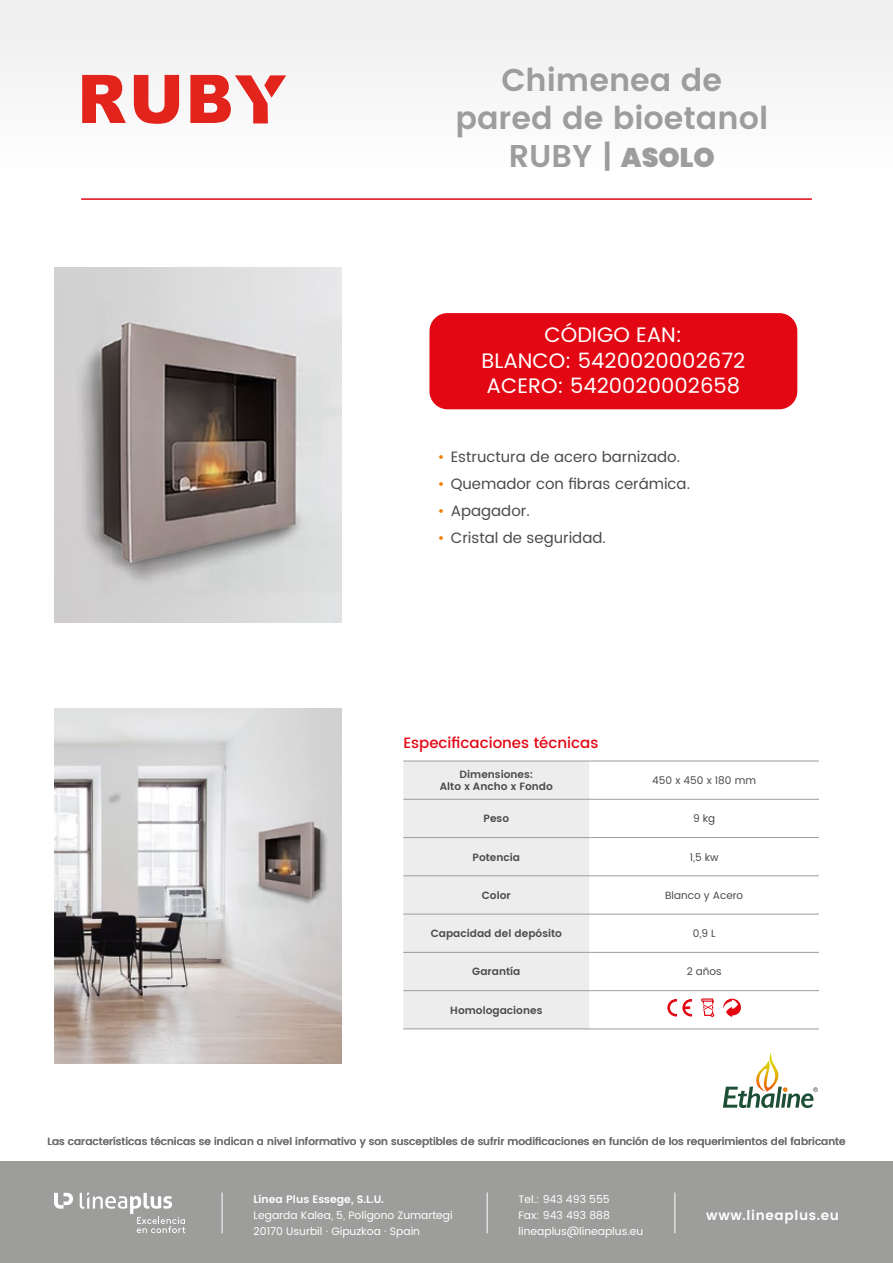
<style>
.page{position:relative;width:893px;height:1263px;background:#fff}
.page>*{position:absolute;margin:0;border:0;box-sizing:border-box;transform-origin:0 0}
.t1{font:600 31.5px/37.8px "Poppins";color:#9d9d9c;text-align:center}
.t2{font:21px/25.5px "Poppins";color:#fff;text-align:center}
.t3{font:15px "Poppins";color:#4a4a49}
.t4{font:500 15px "Poppins";color:#e30613}
.t5{font:600 13.5px "Poppins";letter-spacing:.05em;color:#fff}
.t6{font:10.8px/16.2px "Poppins";color:#fff}
.t7{font:600 10.8px "Poppins";color:#fff}
.t8{font:500 10.5px "Poppins";color:#706f6f}
.t9{font:600 10.5px/12.6px "Poppins";color:#4a4a49;text-align:center}
.t10{font:10.5px "Poppins";color:#4a4a49}
.s1{font-weight:900;font-size:27px}
.s2{color:#ef7d00}
</style>
<div class="page">
<div style="left:429px;top:313px;width:368px;height:96px;background:#e30613;border-radius:18px"></div>
<div style="left:0;top:0;width:893px;height:208px;background:#f7f7f7"></div>
<hr style="left:81px;top:198px;width:731px;height:2px;background:#e30613">
<div style="left:0;top:1161px;width:893px;height:102px;background:#9d9d9c"></div>
<hr style="left:487px;top:1192px;width:1px;height:41px;background:#fff">
<hr style="left:222px;top:1192px;width:1px;height:41px;background:#fff">
<hr style="left:675px;top:1192px;width:1px;height:41px;background:#fff">
<svg style="left:80px;top:1193px;width:105px;height:40px"></svg>
<svg style="left:54px;top:1193px;width:19px;height:16px"></svg>
<div style="left:403px;top:762px;width:186px;height:267px;background:#ededed"></div>
<hr style="left:403px;top:1029px;width:186px;height:1px;background:#9d9d9c">
<hr style="left:589px;top:1029px;width:230px;height:1px;background:#9d9d9c">
<hr style="left:403px;top:761px;width:186px;height:1px;background:#9d9d9c">
<hr style="left:589px;top:761px;width:230px;height:1px;background:#9d9d9c">
<hr style="left:403px;top:799px;width:186px;height:1px;background:#9d9d9c">
<hr style="left:589px;top:799px;width:230px;height:1px;background:#9d9d9c">
<hr style="left:403px;top:837px;width:186px;height:1px;background:#9d9d9c">
<hr style="left:589px;top:837px;width:230px;height:1px;background:#9d9d9c">
<hr style="left:403px;top:875px;width:186px;height:1px;background:#9d9d9c">
<hr style="left:589px;top:875px;width:230px;height:1px;background:#9d9d9c">
<hr style="left:403px;top:914px;width:186px;height:1px;background:#9d9d9c">
<hr style="left:589px;top:914px;width:230px;height:1px;background:#9d9d9c">
<hr style="left:403px;top:952px;width:186px;height:1px;background:#9d9d9c">
<hr style="left:589px;top:952px;width:230px;height:1px;background:#9d9d9c">
<hr style="left:403px;top:990px;width:186px;height:1px;background:#9d9d9c">
<hr style="left:589px;top:990px;width:230px;height:1px;background:#9d9d9c">
<svg style="left:701px;top:998px;width:13px;height:19px"></svg>
<svg style="left:723px;top:998px;width:18px;height:19px"></svg>
<svg style="left:667px;top:999px;width:25px;height:17px"></svg>
<svg style="left:82px;top:75px;width:204px;height:49px"></svg>
<svg style="left:723px;top:1053px;width:95px;height:55px"></svg>
<img style="left:54px;top:268px;width:287px;height:355px">
<img style="left:54px;top:708px;width:287px;height:355px">
<h1 class="t1" style="left:455px;top:63px;width:314px">Chimenea de pared de bioetanol<br>RUBY | <span class="s1">ASOLO</span></h1>
<h2 class="t2" style="left:481px;top:323px;width:265px">CÓDIGO EAN:<br>BLANCO: 5420020002672<br>ACERO: 5420020002658</h2>
<h3 class="t3" style="left:438px;top:446px;width:244px"><span class="s2">•</span> Estructura de acero barnizado.</h3>
<h3 class="t3" style="left:438px;top:473px;width:254px"><span class="s2">•</span> Quemador con fibras cerámica.</h3>
<h3 class="t3" style="left:438px;top:500px;width:93px"><span class="s2">•</span> Apagador.</h3>
<h3 class="t3" style="left:438px;top:527px;width:169px"><span class="s2">•</span> Cristal de seguridad.</h3>
<h3 class="t4" style="left:403px;top:732px;width:197px">Especificaciones técnicas</h3>
<p class="t9" style="left:440px;top:768px;width:115px">Dimensiones:<br>Alto x Ancho x Fondo</p>
<p class="t10" style="left:652px;top:773px;width:105px">450 x 450 x 180 mm</p>
<p class="t9" style="left:484px;top:813px;width:27px">Peso</p>
<p class="t10" style="left:693px;top:811px;width:24px">9 kg</p>
<p class="t9" style="left:473px;top:851px;width:49px">Potencia</p>
<p class="t10" style="left:690px;top:849px;width:31px">1,5 kw</p>
<p class="t9" style="left:482px;top:889px;width:30px">Color</p>
<p class="t10" style="left:665px;top:887px;width:80px">Blanco y Acero</p>
<p class="t9" style="left:431px;top:927px;width:133px">Capacidad del depósito</p>
<p class="t10" style="left:693px;top:926px;width:24px">0,9 L</p>
<p class="t9" style="left:472px;top:966px;width:50px">Garantía</p>
<p class="t10" style="left:687px;top:964px;width:37px">2 años</p>
<p class="t9" style="left:450px;top:1004px;width:94px">Homologaciones</p>
<p class="t8" style="left:47px;top:1133px;width:800px">Las características técnicas se indican a nivel informativo y son susceptibles de sufrir modificaciones en función de los requerimientos del fabricante</p>
<p class="t7" style="left:254px;top:1191px;width:132px">Línea Plus Essege, S.L.U.</p>
<p class="t6" style="left:254px;top:1207px;width:201px">Legarda Kalea, 5, Polígono Zumartegi<br>20170 Usurbil · Gipuzkoa · Spain</p>
<p class="t6" style="left:519px;top:1191px;width:126px">Tel.: 943 493 555<br>Fax: 943 493 888 lineaplus@lineaplus.eu</p>
<p class="t5" style="left:706px;top:1205px;width:134px">www.lineaplus.eu</p>
</div>
